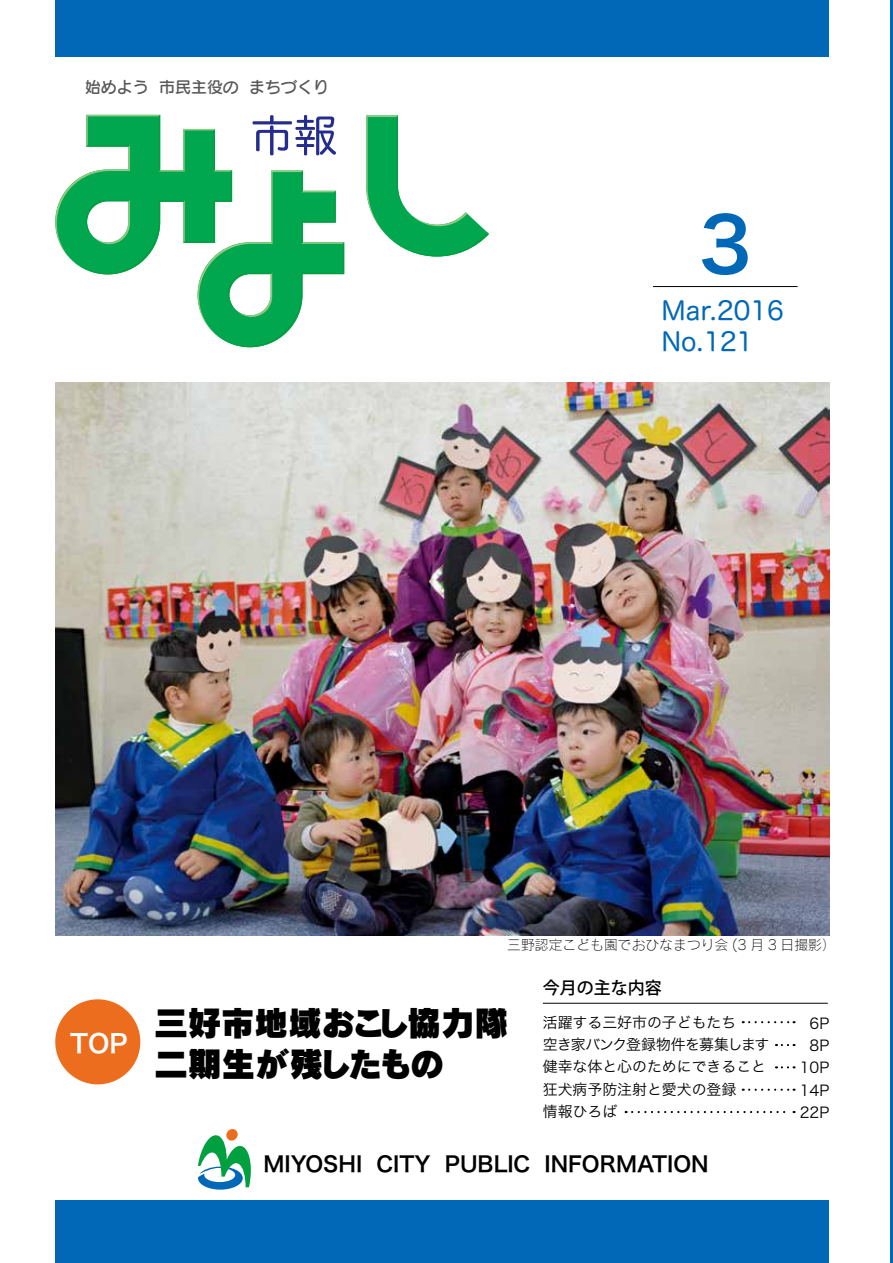
<style>
.page{position:relative;width:893px;height:1263px;background:#fff}
.page>*{position:absolute;margin:0;border:0;box-sizing:border-box;transform-origin:0 0}
.t1{font:74.4px "Hira Kaku Pro W6";color:#0068b7}
.t2{font:34.05px/40.8px "Rodin Pro UB";letter-spacing:-.02em;color:#000}
.t3{font:25.5px/30.8px "Hira Maru Pro W4";color:#0068b7}
.t4{font:25.5px "Hira Kaku Pro W6";color:#fff}
.t5{font:21.3px "Hira Kaku Pro W6";color:#000}
.t6{font:500 16.95px "Koz Go Pro";color:#000}
.t7{font:15.9px "Seurat Pro DB";color:#595757}
.t8{font:14.85px/22.4px "Hira Kaku Pro W3";color:#000}
.t9{font:13.8px "Rodin Pro L";color:#000}
</style>
<div class="page">
<hr style="left:891px;top:0;width:2px;height:1263px;background:#0068b7">
<svg style="left:366px;top:115px;width:123px;height:142px"></svg>
<svg style="left:55px;top:115px;width:289px;height:232px"></svg>
<div style="left:55px;top:0;width:774px;height:56px;background:#0068b7"></div>
<div style="left:55px;top:1200px;width:774px;height:63px;background:#0068b7"></div>
<svg style="left:226px;top:1129px;width:12px;height:12px"></svg>
<svg style="left:198px;top:1131px;width:53px;height:58px"></svg>
<hr style="left:653px;top:286px;width:145px;height:1px;background:#000">
<div style="left:55px;top:999px;width:85px;height:85px;background:#ed6d1f;border-radius:50%"></div>
<hr style="left:543px;top:1003px;width:285px;height:1px;background:#000">
<svg style="left:743px;top:1021px;width:52px;height:2px"></svg>
<svg style="left:776px;top:1066px;width:19px;height:2px"></svg>
<svg style="left:743px;top:1089px;width:52px;height:2px"></svg>
<svg style="left:626px;top:1111px;width:169px;height:2px"></svg>
<svg style="left:776px;top:1044px;width:19px;height:2px"></svg>
<img style="left:55px;top:383px;width:774px;height:552px">
<p class="t7" style="left:85px;top:77px;width:65px">始めよう</p>
<p class="t7" style="left:159px;top:77px;width:81px">市民主役の</p>
<p class="t7" style="left:249px;top:77px;width:81px">まちづくり</p>
<h1 class="t1" style="left:699px;top:177px;width:54px">3</h1>
<h3 class="t3" style="left:661px;top:294px;width:124px">Mar.2016<br>No.121</h3>
<h3 class="t4" style="left:70px;top:1020px;width:59px">TOP</h3>
<p class="t9" style="left:507px;top:936px;width:330px">三野認定こども園でおひなまつり会 3( 月 3 日撮影(</p>
<p class="t6" style="left:543px;top:977px;width:121px">今月の主な内容</p>
<h2 class="t2" style="left:154px;top:1001px;width:356px">三好市地域おこし協力隊二期生が残したもの</h2>
<p class="t8" style="left:543px;top:1010px;width:228px">活躍する三好市の子どもたち<br>空き家バンク登録物件を募集します健幸な体と心のためにできること狂犬病予防注射と愛犬の登録<br>情報ひろば</p>
<p class="t8" style="left:800px;top:1011px;width:31px;text-align:right">6P<br>8P<br>10P<br>14P<br>22P</p>
<h3 class="t5" style="left:264px;top:1145px;width:100px">MIYOSHI</h3>
<h3 class="t5" style="left:376px;top:1145px;width:56px">CITY</h3>
<h3 class="t5" style="left:445px;top:1145px;width:87px">PUBLIC</h3>
<h3 class="t5" style="left:545px;top:1145px;width:166px">INFORMATION</h3>
</div>
